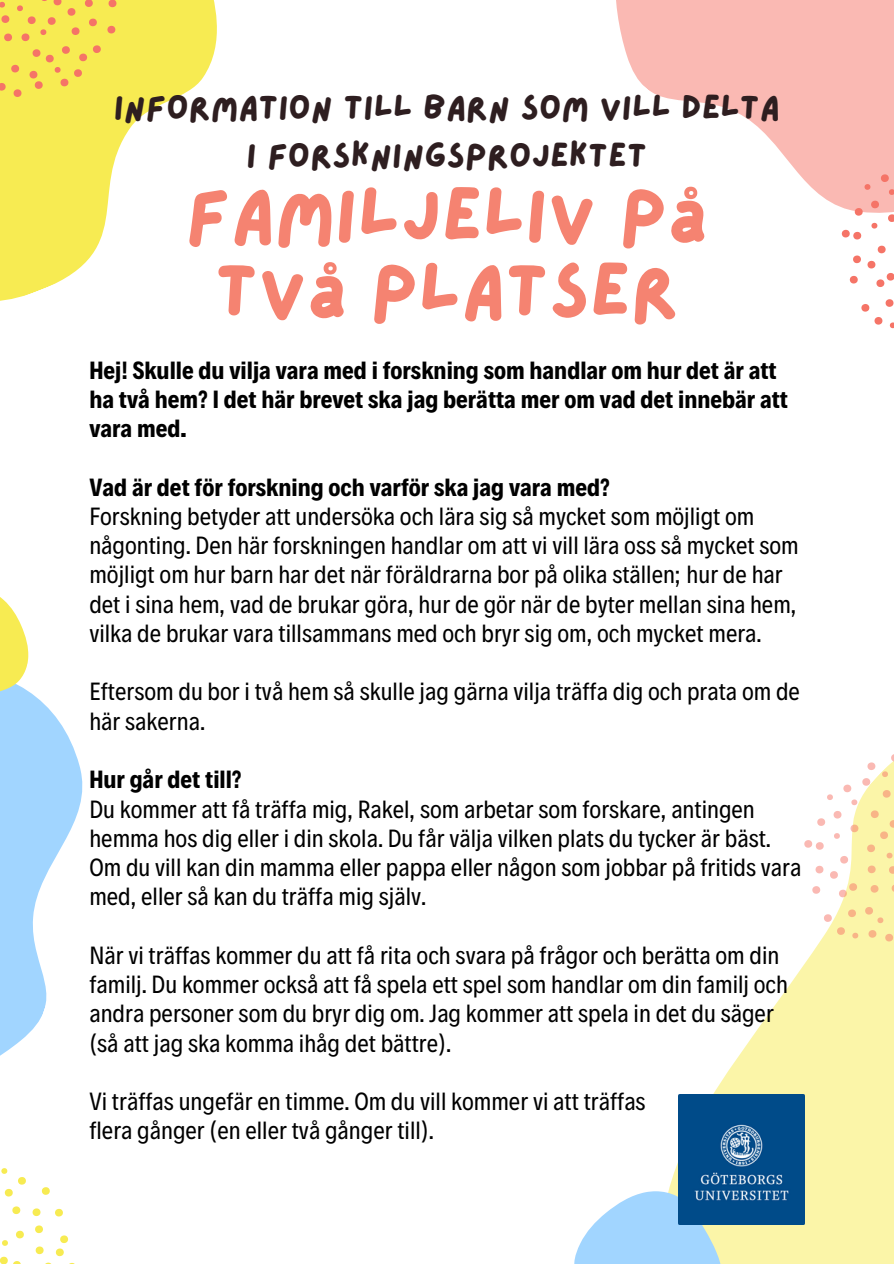
<style>
.page{position:relative;width:894px;height:1264px;background:#fff}
.page>*{position:absolute;margin:0;border:0;box-sizing:border-box;transform-origin:0 0}
.t1{font:75.9px/75.3px "Lazydog";color:#f58371;text-align:center}
.t2{font:34.5px/48.3px "Lazydog";color:#2e1e20;text-align:center}
.t3{font:25.2px/29.2px "Decalotype";color:#000}
.t4{font:700 25.2px/29.2px "Decalotype";color:#000}
</style>
<div class="page">
<svg style="left:668px;top:899px;width:225px;height:364px;fill:#fbf5a8"></svg>
<svg style="left:0;top:0;width:217px;height:301px;fill:#f7eb52"></svg>
<svg style="left:616px;top:0;width:277px;height:207px;fill:#fab9b3"></svg>
<svg style="left:0;top:704px;width:83px;height:352px;fill:#a1d5ff"></svg>
<svg style="left:574px;top:1191px;width:150px;height:72px"></svg>
<svg style="left:0;top:597px;width:44px;height:121px"></svg>
<svg style="left:108px;top:0;width:8px;height:9px"></svg>
<svg style="left:107px;top:24px;width:9px;height:11px"></svg>
<svg style="left:0;top:0;width:101px;height:97px;background:#f6dd54"></svg>
<svg style="left:841px;top:172px;width:52px;height:115px"></svg>
<svg style="left:861px;top:299px;width:32px;height:30px"></svg>
<svg style="left:16px;top:1230px;width:8px;height:9px"></svg>
<svg style="left:0;top:1256px;width:21px;height:7px"></svg>
<svg style="left:12px;top:1206px;width:9px;height:8px"></svg>
<svg style="left:41px;top:1187px;width:9px;height:8px"></svg>
<svg style="left:32px;top:1208px;width:41px;height:55px"></svg>
<svg style="left:1px;top:1168px;width:25px;height:29px"></svg>
<svg style="left:2px;top:1240px;width:6px;height:6px"></svg>
<svg style="left:864px;top:905px;width:29px;height:36px"></svg>
<svg style="left:823px;top:907px;width:35px;height:32px"></svg>
<svg style="left:804px;top:754px;width:89px;height:145px"></svg>
<img style="left:677px;top:1094px;width:126px;height:130px">
<p class="t2" style="left:114px;top:84px;width:667px">INFORMATION TILL BARN SOM VILL DELTA<br>I FORSKNINGSPROJEKTET</p>
<p class="t1" style="left:185px;top:180px;width:523px">FAMILJELIV PÅ<br>TVÅ PLATSER</p>
<p class="t4" style="left:89px;top:353px;width:700px">Hej! Skulle du vilja vara med i forskning som handlar om hur det är att ha två hem? I det här brevet ska jag berätta mer om vad det innebär att vara med.</p>
<p class="t4" style="left:89px;top:470px;width:522px">Vad är det för forskning och varför ska jag vara med?</p>
<p class="t3" style="left:89px;top:500px;width:710px">Forskning betyder att undersöka och lära sig så mycket som möjligt om någonting. Den här forskningen handlar om att vi vill lära oss så mycket som möjligt om hur barn har det när föräldrarna bor på olika ställen; hur de har det i sina hem, vad de brukar göra, hur de gör när de byter mellan sina hem, vilka de brukar vara tillsammans med och bryr sig om, och mycket mera.</p>
<h2 class="t3" style="left:89px;top:675px;width:712px">Eftersom du bor i två hem så skulle jag gärna vilja träffa dig och prata om de här sakerna.</h2>
<p class="t4" style="left:89px;top:763px;width:154px">Hur går det till?</p>
<h1 class="t3" style="left:89px;top:792px;width:713px">Du kommer att få träffa mig, Rakel, som arbetar som forskare, antingen hemma hos dig eller i din skola. Du får välja vilken plats du tycker är bäst.<br>Om du vill kan din mamma eller pappa eller någon som jobbar på fritids vara med, eller så kan du träffa mig själv.</h1>
<h3 class="t3" style="left:89px;top:938px;width:700px">När vi träffas kommer du att få rita och svara på frågor och berätta om din familj. Du kommer också att få spela ett spel som handlar om din familj och andra personer som du bryr dig om. Jag kommer att spela in det du säger (så att jag ska komma ihåg det bättre).</h3>
<p class="t3" style="left:89px;top:1085px;width:557px">Vi träffas ungefär en timme. Om du vill kommer vi att träffas</p>
<p class="t3" style="left:89px;top:1114px;width:346px">flera gånger (en eller två gånger till).</p>
</div>
